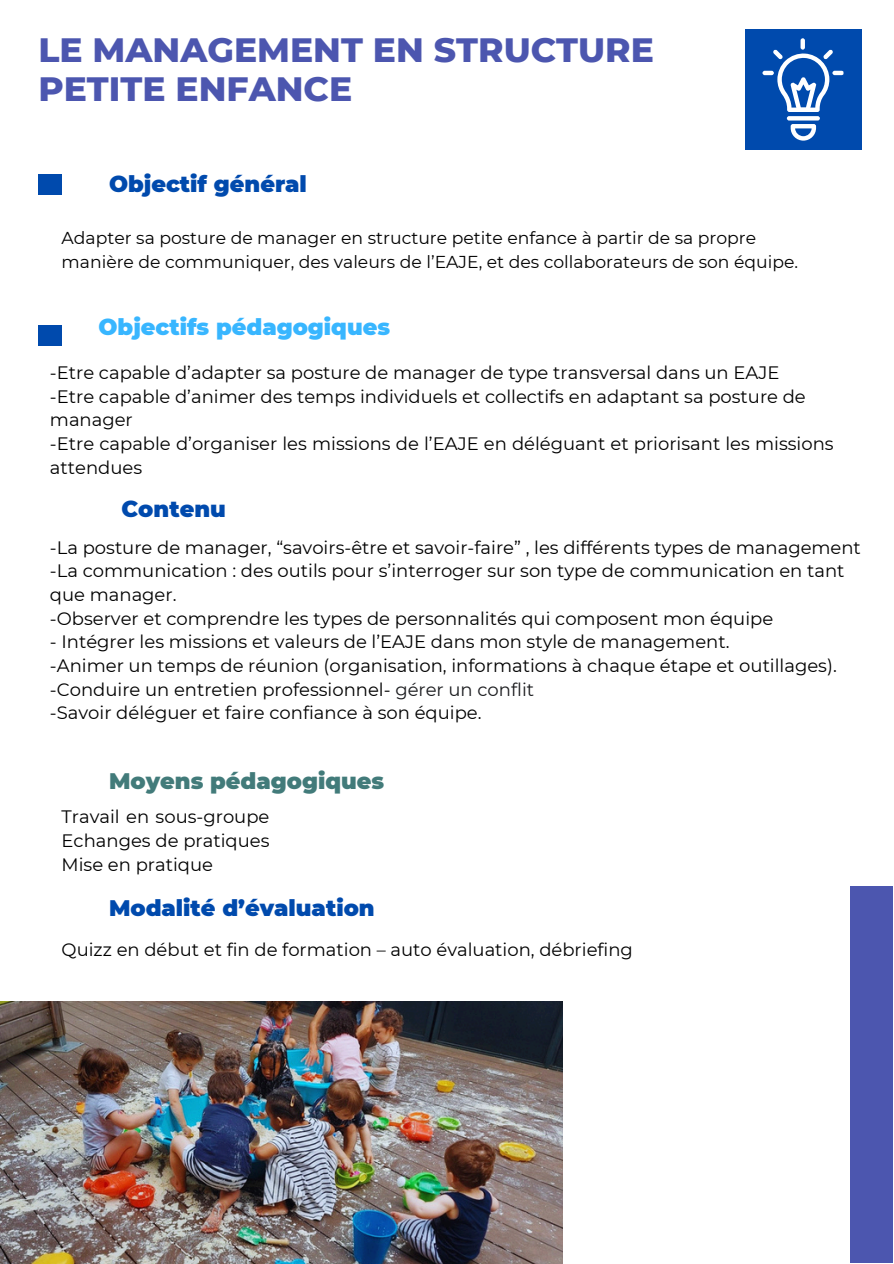
<style>
.page{position:relative;width:894px;height:1264px;background:#fff}
.page>*{position:absolute;margin:0;border:0;box-sizing:border-box;transform-origin:0 0}
.t1{font:800 34.5px/39.3px "Montserrat";color:#4c56af}
.t2{font:900 22.5px "Montserrat";color:#004aad}
.t3{font:900 22.5px "Montserrat";color:#38b6ff}
.t4{font:900 22.5px "Montserrat";color:#427b7a}
.t5{font:18px/23.7px "Montserrat";color:#000}
.t6{font:17.25px/23.7px "Montserrat";color:#000}
.s1{color:#1b1c1f}
</style>
<div class="page">
<img style="left:0;top:1001px;width:563px;height:261px">
<div style="left:38px;top:174px;width:24px;height:21px;background:#004aad"></div>
<div style="left:38px;top:325px;width:24px;height:21px;background:#004aad"></div>
<div style="left:745px;top:30px;width:116px;height:119px;background:#004aad"></div>
<svg style="left:800px;top:38px;width:4px;height:12px"></svg>
<hr style="left:762px;top:71px;width:11px;height:4px;background:#fff;border-radius:2px">
<svg style="left:786px;top:116px;width:33px;height:4px"></svg>
<svg style="left:790px;top:124px;width:25px;height:17px"></svg>
<svg style="left:772px;top:50px;width:71px;height:62px"></svg>
<div style="left:850px;top:886px;width:42px;height:376px;background:#4c56af"></div>
<h2 class="t1" style="left:38px;top:30px;width:617px">LE MANAGEMENT EN STRUCTURE<br>PETITE ENFANCE</h2>
<h2 class="t2" style="left:109px;top:170px;width:199px">Objectif général</h2>
<p class="t6" style="left:62px;top:226px;width:737px">Adapter sa posture de manager en structure petite enfance à partir de sa propre manière de communiquer, des valeurs de l’EAJE, et des collaborateurs de son équipe.</p>
<p class="t3" style="left:98px;top:313px;width:293px">Objectifs pédagogiques</p>
<p class="t5" style="left:50px;top:361px;width:730px">-Etre capable d’adapter sa posture de manager de type transversal dans un EAJE</p>
<p class="t5" style="left:50px;top:384px;width:757px">-Etre capable d’animer des temps individuels et collectifs en adaptant sa posture de manager</p>
<p class="t5" style="left:50px;top:431px;width:785px">-Etre capable d’organiser les missions de l’EAJE en déléguant et priorisant les missions attendues</p>
<p class="t2" style="left:121px;top:495px;width:106px">Contenu</p>
<p class="t5" style="left:50px;top:535px;width:812px">-La posture de manager, “savoirs-être et savoir-faire” , les différents types de management -La communication : des outils pour s’interroger sur son type de communication en tant que manager.</p>
<h2 class="t5" style="left:50px;top:606px;width:724px">-Observer et comprendre les types de personnalités qui composent mon équipe</h2>
<p class="t5" style="left:50px;top:630px;width:680px">- Intégrer les missions et valeurs de l’EAJE dans mon style de management.</p>
<h2 class="t5" style="left:50px;top:653px;width:788px">-Animer un temps de réunion (organisation, informations à chaque étape et outillages). -Conduire un entretien professionnel- <span class="s1">gérer un conflit</span></h2>
<p class="t5" style="left:50px;top:701px;width:433px">-Savoir déléguer et faire confiance à son équipe.</p>
<p class="t4" style="left:109px;top:767px;width:276px">Moyens pédagogiques</p>
<h2 class="t5" style="left:62px;top:805px;width:209px;text-align:justify">Travail en sous-groupe Echanges de pratiques Mise en pratique</h2>
<p class="t2" style="left:109px;top:894px;width:267px">Modalité d’évaluation</p>
<p class="t5" style="left:62px;top:937px;width:572px">Quizz en début et fin de formation – auto évaluation, débriefing</p>
</div>
